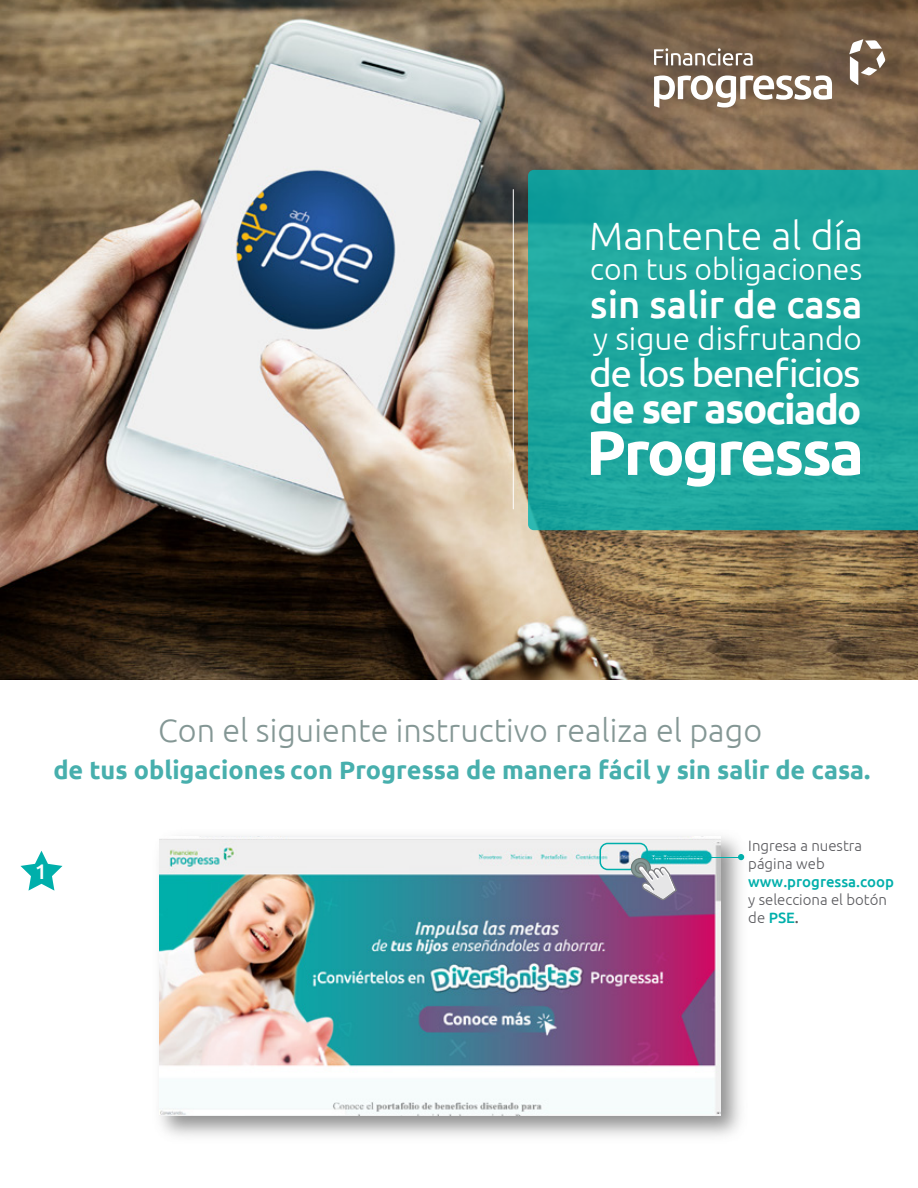
<style>
.page{position:relative;width:918px;height:1188px;background:#fff}
.page>*{position:absolute;margin:0;border:0;box-sizing:border-box;transform-origin:0 0}
.t1{font:700 62.4px "Ubuntu";letter-spacing:-.04em;color:#fff}
.t2{font:700 40.05px "Ubuntu";letter-spacing:-.045em;color:#fff}
.t3{font:300 39.45px "Ubuntu";color:#fff}
.t4{font:38.85px "Ubuntu";letter-spacing:-.04em;color:#fff}
.t5{font:500 38.1px "Ubuntu";color:#fff}
.t6{font:300 32.4px "Ubuntu";color:#849795}
.t7{font:300 31.65px "Ubuntu";color:#fff}
.t8{font:300 30.15px "Ubuntu";color:#fff}
.t9{font:700 25.2px "Ubuntu";color:#47afad}
.t10{font:500 21.15px "Ubuntu";color:#fff}
.t11{font:300 15px/18px "Ubuntu";color:#5b5b5f}
.t12{font:500 15px "Ubuntu";color:#00afab}
.s1{font-weight:500;color:#00afab}
.s2{font-weight:500}
</style>
<div class="page">
<img style="left:159px;top:836px;width:586px;height:301px">
<img style="left:160px;top:836px;width:560px;height:279px">
<img style="left:0;top:0;width:918px;height:679px">
<hr style="left:513px;top:189px;width:1px;height:320px;background:#fff">
<svg style="left:849px;top:39px;width:36px;height:46px"></svg>
<svg style="left:654px;top:75px;width:178px;height:33px"></svg>
<svg style="left:654px;top:48px;width:99px;height:18px"></svg>
<svg style="left:20px;top:851px;width:42px;height:40px"></svg>
<hr style="left:648px;top:857px;width:93px;height:1px;background:#00afab">
<svg style="left:738px;top:854px;width:6px;height:6px"></svg>
<svg style="left:600px;top:843px;width:77px;height:57px"></svg>
<svg style="left:528px;top:170px;width:390px;height:360px;background:#1da59c"></svg>
<h3 class="t3" style="left:589px;top:212px;width:275px">Mantente al día</h3>
<p class="t8" style="left:590px;top:251px;width:274px">con tus obligaciones</p>
<h3 class="t5" style="left:590px;top:281px;width:274px">sin salir de casa</h3>
<p class="t7" style="left:593px;top:319px;width:270px">y sigue disfrutando</p>
<h3 class="t4" style="left:589px;top:350px;width:273px">de los beneficios</h3>
<h2 class="t2" style="left:589px;top:385px;width:274px">de ser asociado</h2>
<h1 class="t1" style="left:586px;top:415px;width:280px">Progressa</h1>
<p class="t6" style="left:158px;top:711px;width:605px">Con el siguiente instructivo realiza el pago</p>
<p class="t9" style="left:53px;top:755px;width:819px">de tus obligaciones con Progressa de manera fácil y sin salir de casa.</p>
<p class="t10" style="left:35px;top:859px;width:13px">1</p>
<p class="t11" style="left:748px;top:837px;width:115px">Ingresa a nuestra página web</p>
<p class="t12" style="left:748px;top:872px;width:147px">www.progressa.coop</p>
<p class="t11" style="left:748px;top:891px;width:140px">y selecciona el botón de <span class="s1">PSE</span><span class="s2">.</span></p>
</div>
